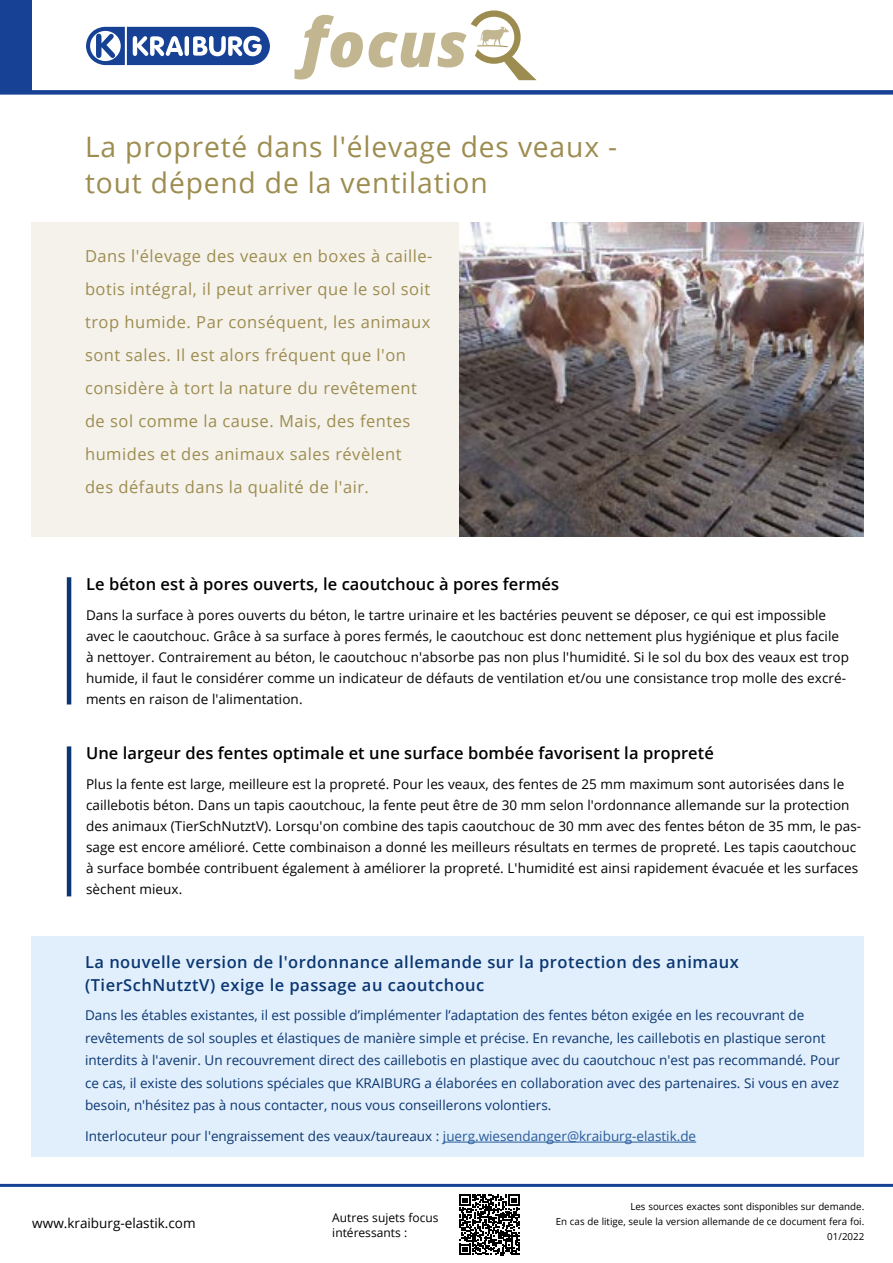
<style>
.page{position:relative;width:893px;height:1263px;background:#fff}
.page>*{position:absolute;margin:0;border:0;box-sizing:border-box;transform-origin:0 0}
.t1{font:italic 800 61.8px "Open Sans";color:#c2b691}
.t2{font:28.2px/36px "Open Sans";letter-spacing:.03em;color:#9d8c4f}
.t3{font:16.5px/33px "Open Sans";letter-spacing:.03em;color:#9d8c4f}
.t4{font:600 16.5px "Open Sans";letter-spacing:.005em;color:#000}
.t5{font:600 16.5px/22.5px "Open Sans";letter-spacing:.03em;color:#0a3772}
.t6{font:13.5px/21px "Open Sans";letter-spacing:.005em;color:#000}
.t7{font:13.5px/22.5px "Open Sans";color:#0a3772}
.t8{font:12px/15px "Open Sans";color:#000}
.t9{font:9.75px/15px "Open Sans";color:#000;text-align:right}
.s1{font-size:64.35px}
.s2{color:#275b9b}
</style>
<div class="page">
<hr style="left:67px;top:577px;width:4px;height:127px;background:#0a3772">
<div style="left:31px;top:936px;width:832px;height:221px;background:#e1eefb"></div>
<hr style="left:67px;top:746px;width:4px;height:150px;background:#0a3772">
<hr style="left:443px;top:1142px;width:253px;height:1px;background:#275b9b">
<div style="left:31px;top:223px;width:832px;height:314px;background:#f5f2ec"></div>
<img style="left:459px;top:223px;width:404px;height:314px">
<div style="left:0;top:90px;width:893px;height:5px;background:#164194"></div>
<div style="left:0;top:0;width:32px;height:94px;background:#164194"></div>
<div style="left:467px;top:10px;width:54px;height:54px;border:6px solid #9d8c4f;border-radius:50%"></div>
<svg style="left:502px;top:55px;width:35px;height:25px"></svg>
<svg style="left:477px;top:26px;width:32px;height:22px"></svg>
<svg style="left:86px;top:26px;width:184px;height:40px"></svg>
<hr style="left:0;top:1184px;width:893px;height:3px;background:#164194">
<svg style="left:459px;top:1195px;width:61px;height:60px"></svg>
<h1 class="t1" style="left:301px;top:-3px;width:168px"><span class="s1">f</span>ocus</h1>
<h2 class="t2" style="left:85px;top:128px;width:534px">La propreté dans l'élevage des veaux - tout dépend de la ventilation</h2>
<p class="t3" style="left:85px;top:239px;width:349px">Dans l'élevage des veaux en boxes à caille&shy;botis intégral, il peut arriver que le sol soit trop humide. Par conséquent, les animaux sont sales. Il est alors fréquent que l'on considère à tort la nature du revêtement de sol comme la cause. Mais, des fentes humides et des animaux sales révèlent des défauts dans la qualité de l'air.</p>
<p class="t4" style="left:86px;top:572px;width:475px">Le béton est à pores ouverts, le caoutchouc à pores fermés</p>
<p class="t6" style="left:86px;top:604px;width:764px">Dans la surface à pores ouverts du béton, le tartre urinaire et les bactéries peuvent se déposer, ce qui est impossible avec le caoutchouc. Grâce à sa surface à pores fermés, le caoutchouc est donc nettement plus hygiénique et plus facile à nettoyer. Contrairement au béton, le caoutchouc n'absorbe pas non plus l'humidité. Si le sol du box des veaux est trop humide, il faut le considérer comme un indicateur de défauts de ventilation et/ou une consistance trop molle des excré&shy;ments en raison de l'alimentation.</p>
<p class="t4" style="left:86px;top:742px;width:629px">Une largeur des fentes optimale et une surface bombée favorisent la propreté</p>
<p class="t6" style="left:86px;top:773px;width:777px">Plus la fente est large, meilleure est la propreté. Pour les veaux, des fentes de 25 mm maximum sont autorisées dans le caillebotis béton. Dans un tapis caoutchouc, la fente peut être de 30 mm selon l'ordonnance allemande sur la protection des animaux (TierSchNutztV). Lorsqu'on combine des tapis caoutchouc de 30 mm avec des fentes béton de 35 mm, le pas&shy;sage est encore amélioré. Cette combinaison a donné les meilleurs résultats en termes de propreté. Les tapis caoutchouc à surface bombée contribuent également à améliorer la propreté. L'humidité est ainsi rapidement évacuée et les surfaces sèchent mieux.</p>
<p class="t5" style="left:85px;top:951px;width:655px">La nouvelle version de l'ordonnance allemande sur la protection des animaux (TierSchNutztV) exige le passage au caoutchouc</p>
<p class="t7" style="left:85px;top:1003px;width:757px">Dans les étables existantes, il est possible d’implémenter l’adaptation des fentes béton exigée en les recouvrant de revêtements de sol souples et élastiques de manière simple et précise. En revanche, les caillebotis en plastique seront interdits à l'avenir. Un recouvrement direct des caillebotis en plastique avec du caoutchouc n'est pas recommandé. Pour ce cas, il existe des solutions spéciales que KRAIBURG a élaborées en collaboration avec des partenaires. Si vous en avez besoin, n'hésitez pas à nous contacter, nous vous conseillerons volontiers.</p>
<p class="t7" style="left:85px;top:1124px;width:613px">Interlocuteur pour l'engraissement des veaux/taureaux : <span class="s2">juerg.wiesendanger@kraiburg-elastik.de</span></p>
<p class="t6" style="left:32px;top:1212px;width:165px">www.kraiburg-elastik.com</p>
<p class="t8" style="left:332px;top:1210px;width:108px">Autres sujets focus intéressants :</p>
<p class="t9" style="left:556px;top:1199px;width:310px">Les sources exactes sont disponibles sur demande.<br>En cas de litige, seule la version allemande de ce document fera foi.<br>01/2022</p>
</div>
